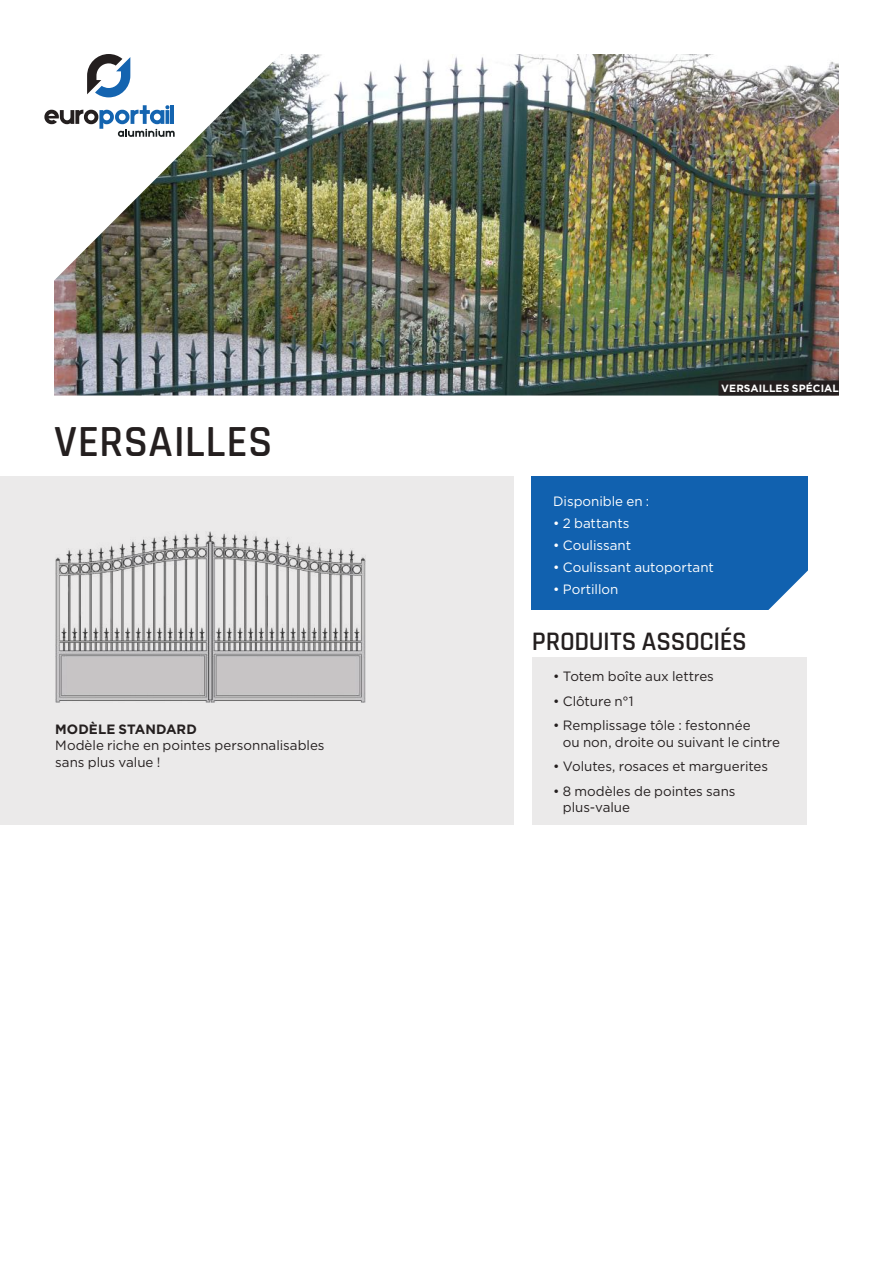
<style>
.page{position:relative;width:893px;height:1263px;background:#fff}
.page>*{position:absolute;margin:0;border:0;box-sizing:border-box;transform-origin:0 0}
.t1{font:600 45px "Rajdhani";letter-spacing:.01em;color:#241f1f}
.t2{font:600 27px "Rajdhani";letter-spacing:-.01em;color:#241f1f}
.t3{font:13.5px/16.2px "Gotham HTF";color:#241f1f}
.t4{font:13.5px "Gotham HTF";color:#fff}
.t5{font:700 13.5px "Gotham HTF";letter-spacing:.005em;color:#241f1f}
.t6{font:700 10.5px "Gotham HTF";letter-spacing:.01em;color:#fff}
</style>
<div class="page">
<img style="left:54px;top:54px;width:785px;height:341px">
<img style="left:54px;top:54px;width:281px;height:280px">
<div style="left:0;top:476px;width:513px;height:349px;background:#ebeaea"></div>
<img style="left:55px;top:531px;width:311px;height:172px">
<div style="left:718px;top:380px;width:121px;height:15px;background:#241f1f"></div>
<svg style="left:87px;top:54px;width:43px;height:43px"></svg>
<svg style="left:44px;top:105px;width:131px;height:32px"></svg>
<div style="left:531px;top:476px;width:277px;height:133px;background:#1161af"></div>
<svg style="left:743px;top:570px;width:65px;height:40px"></svg>
<div style="left:532px;top:657px;width:275px;height:168px;background:#ebeaea"></div>
<h1 class="t1" style="left:54px;top:414px;width:220px">VERSAILLES</h1>
<p class="t5" style="left:55px;top:721px;width:143px">MODÈLE STANDARD</p>
<p class="t3" style="left:55px;top:737px;width:271px">Modèle riche en pointes personnalisables sans plus value !</p>
<p class="t6" style="left:721px;top:383px;width:119px">VERSAILLES SPÉCIAL</p>
<p class="t4" style="left:553px;top:494px;width:98px">Disponible en :</p>
<p class="t4" style="left:553px;top:516px;width:78px">• 2 battants</p>
<p class="t4" style="left:553px;top:538px;width:79px">• Coulissant</p>
<p class="t4" style="left:553px;top:560px;width:162px">• Coulissant autoportant</p>
<p class="t4" style="left:553px;top:582px;width:67px">• Portillon</p>
<h2 class="t2" style="left:532px;top:625px;width:217px">PRODUITS ASSOCIÉS</h2>
<p class="t3" style="left:553px;top:668px;width:162px">• Totem boîte aux lettres</p>
<p class="t3" style="left:553px;top:693px;width:82px">• Clôture n°1</p>
<p class="t3" style="left:563px;top:717px;width:219px;text-indent:-10px">• Remplissage tôle : festonnée<br>ou non, droite ou suivant le cintre</p>
<p class="t3" style="left:553px;top:758px;width:216px">• Volutes, rosaces et marguerites</p>
<p class="t3" style="left:563px;top:783px;width:174px;text-indent:-10px">• 8 modèles de pointes sans plus-value</p>
</div>
